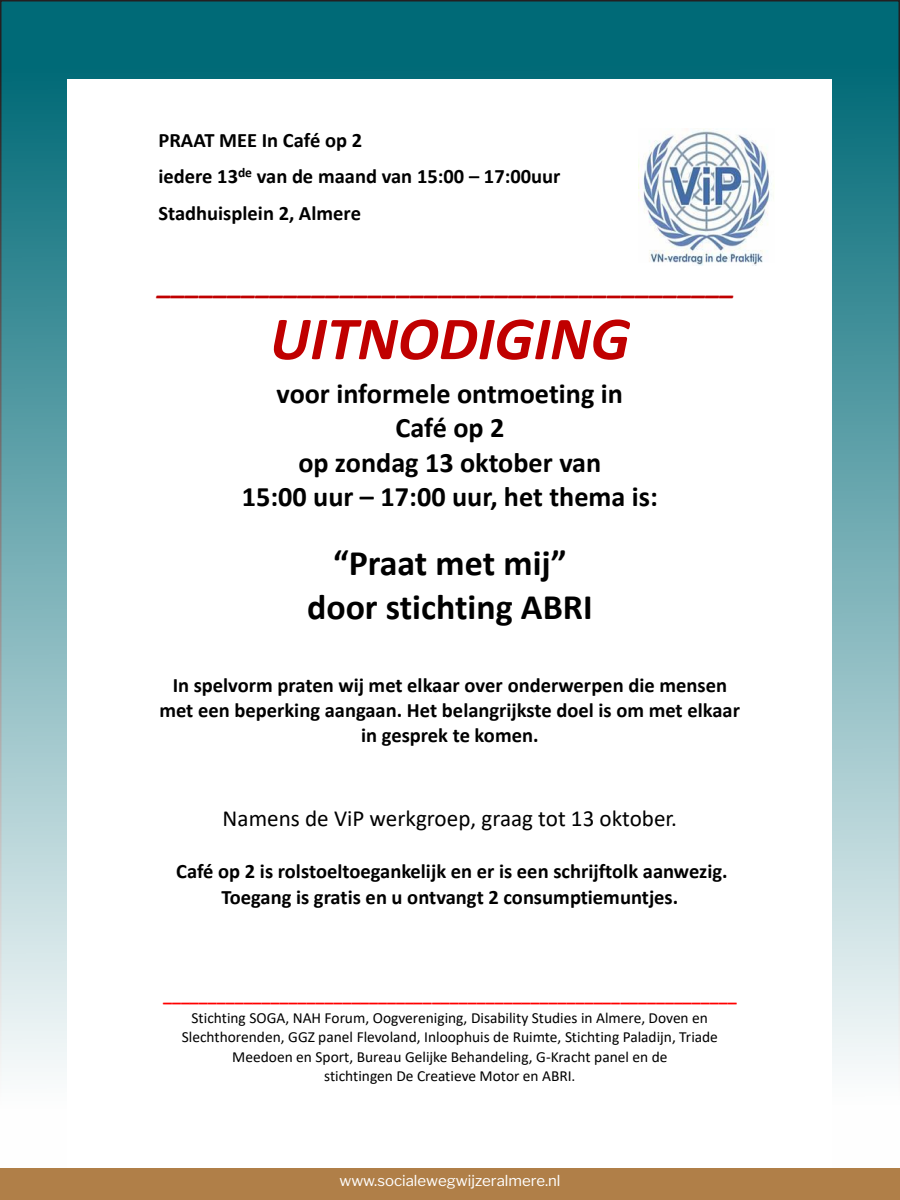
<style>
.page{position:relative;width:900px;height:1200px;background:#fff}
.page>*{position:absolute;margin:0;border:0;box-sizing:border-box;transform-origin:0 0}
.t1{font:italic 700 61.65px "Calibri";color:#c00000}
.t2{font:700 36px/44px "Calibri";color:#000;text-align:center}
.t3{font:700 28.2px/34.5px "Calibri";color:#000;text-align:center}
.t4{font:italic 700 28.2px "Calibri";color:#c00000}
.t5{font:23.1px "Calibri";color:#000}
.t6{font:700 20.55px/25.2px "Calibri";color:#000;text-align:center}
.t7{font:700 18px "Calibri";color:#f00}
.t8{font:15.45px/19.5px "Calibri";color:#000;text-align:center}
.t9{font:15px "Libre Franklin";color:#fff}
</style>
<div class="page">
<div style="left:1px;top:1px;width:898px;height:1198px;background:linear-gradient(to bottom,#006572,#fff)"></div>
<div style="left:0;top:1168px;width:900px;height:32px;background:#b07f48"></div>
<div style="left:68px;top:80px;width:764px;height:1088px;background:#fff"></div>
<img style="left:638px;top:128px;width:136px;height:138px">
<p class="t6" style="left:159px;top:122px;width:404px;line-height:36.3px;text-align:left">PRAAT MEE In Café op 2<br>iedere 13<sup>de</sup> van de maand van 15:00 – 17:00uur<br>Stadhuisplein 2, Almere</p>
<p class="t4" style="left:159px;top:264px;width:578px">_________________________________________</p>
<p class="t1" style="left:270px;top:295px;width:361px">UITNODIGING</p>
<p class="t3" style="left:242px;top:376px;width:418px">voor informele ontmoeting in<br>Café op 2<br>op zondag 13 oktober van<br>15:00 uur – 17:00 uur, het thema is:</p>
<p class="t2" style="left:307px;top:540px;width:287px">“Praat met mij” door stichting ABRI</p>
<p class="t6" style="left:159px;top:672px;width:582px">In spelvorm praten wij met elkaar over onderwerpen die mensen met een beperking aangaan. Het belangrijkste doel is om met elkaar in gesprek te komen.</p>
<p class="t5" style="left:223px;top:802px;width:456px">Namens de ViP werkgroep, graag tot 13 oktober.</p>
<p class="t6" style="left:176px;top:859px;width:553px">Café op 2 is rolstoeltoegankelijk en er is een schrijftolk aanwezig.<br>Toegang is gratis en u ontvangt 2 consumptiemuntjes.</p>
<p class="t7" style="left:163px;top:983px;width:575px">________________________________________________________________</p>
<p class="t8" style="left:182px;top:1007px;width:538px">Stichting SOGA, NAH Forum, Oogvereniging, Disability Studies in Almere, Doven en Slechthorenden, GGZ panel Flevoland, Inloophuis de Ruimte, Stichting Paladijn, Triade Meedoen en Sport, Bureau Gelijke Behandeling, G-Kracht panel en de<br>stichtingen De Creatieve Motor en ABRI.</p>
<p class="t9" style="left:339px;top:1171px;width:223px">www.socialewegwijzeralmere.nl</p>
</div>
